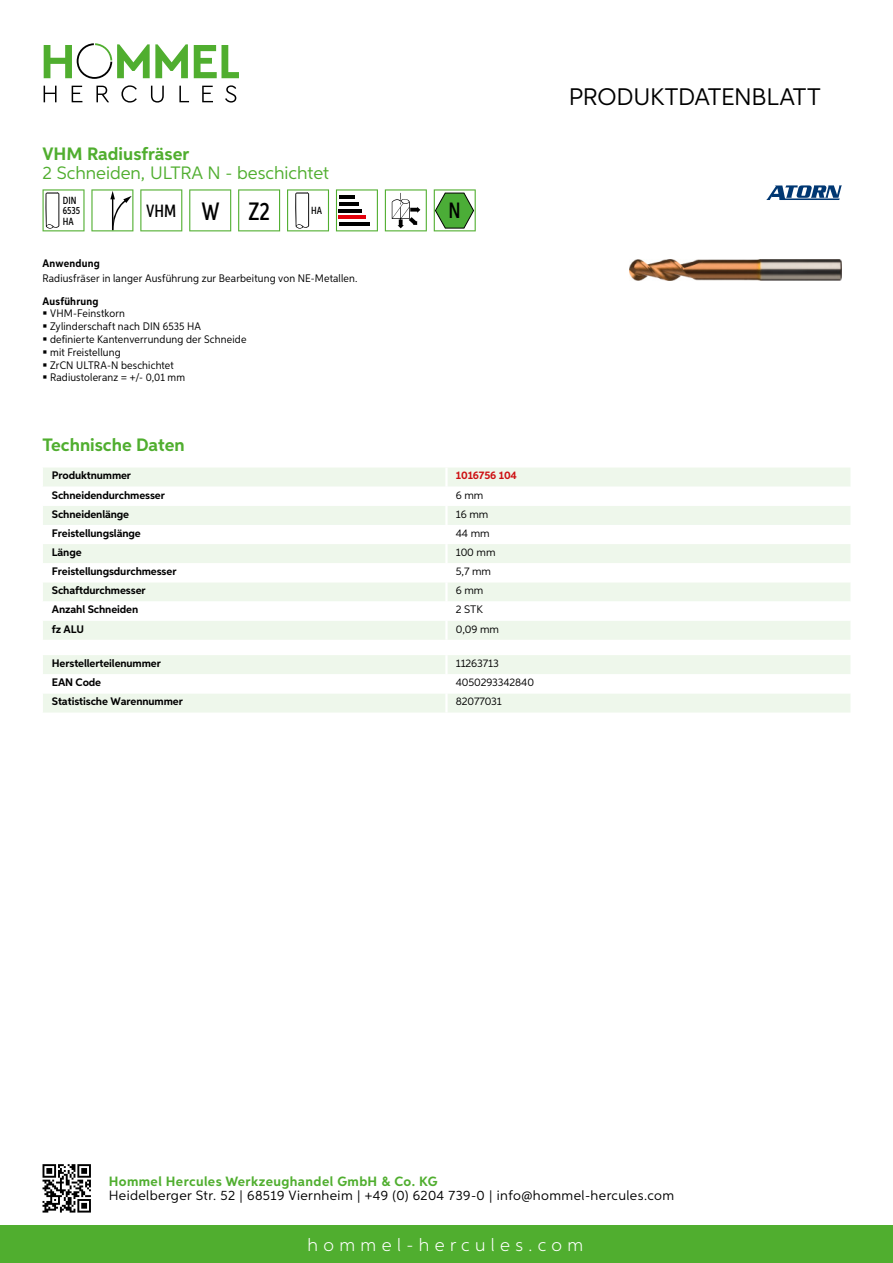
<style>
.page{position:relative;width:893px;height:1263px;background:#fff}
.page>*{position:absolute;margin:0;border:0;box-sizing:border-box;transform-origin:0 0}
.t1{font:24px "Aspira";letter-spacing:-.01em;color:#000}
.t2{font:500 22.2px "Aspira XX Nar";color:#000}
.t3{font:700 18px "Aspira";color:#50ae2f}
.t4{font:18px "Aspira";color:#50ae2f}
.t5{font:300 18px "Aspira";letter-spacing:.3em;color:#fff}
.t6{font:500 17.85px "Aspira XX Nar";color:#000}
.t7{font:13.5px "Aspira";letter-spacing:.03em;color:#000}
.t8{font:700 13.5px "Aspira";letter-spacing:.03em;color:#50ae2f}
.t9{font:10.95px/12.8px "Aspira Nar";letter-spacing:.015em;color:#000}
.t10{font:700 10.95px "Aspira";letter-spacing:-.01em;color:#000}
.t11{font:10.95px "Aspira";letter-spacing:-.01em;color:#000}
.t12{font:700 10.95px "Aspira Nar";letter-spacing:.02em;color:#000}
.t13{font:700 10.95px "Aspira";letter-spacing:-.01em;color:#cd1013}
.t14{font:500 10.35px/10.4px "Aspira XX Nar";color:#000}
.s1{font-size:25.2px}
</style>
<div class="page">
<div style="left:0;top:1226px;width:893px;height:37px;background:#50ae2f"></div>
<svg style="left:43px;top:1164px;width:48px;height:48px"></svg>
<svg style="left:194px;top:45px;width:45px;height:33px"></svg>
<svg style="left:44px;top:43px;width:144px;height:36px"></svg>
<svg style="left:44px;top:86px;width:13px;height:16px"></svg>
<svg style="left:72px;top:86px;width:10px;height:16px"></svg>
<svg style="left:96px;top:86px;width:13px;height:16px"></svg>
<svg style="left:121px;top:85px;width:16px;height:18px"></svg>
<svg style="left:151px;top:86px;width:13px;height:17px"></svg>
<svg style="left:179px;top:86px;width:10px;height:16px"></svg>
<svg style="left:202px;top:86px;width:11px;height:16px"></svg>
<svg style="left:225px;top:85px;width:11px;height:18px"></svg>
<div style="left:43px;top:468px;width:807px;height:172px;background:#eef7eb"></div>
<svg style="left:43px;top:487px;width:807px;height:134px"></svg>
<hr style="left:445px;top:467px;width:3px;height:20px;background:#fff">
<hr style="left:445px;top:487px;width:3px;height:19px;background:#fff">
<hr style="left:445px;top:506px;width:3px;height:19px;background:#fff">
<hr style="left:445px;top:525px;width:3px;height:19px;background:#fff">
<hr style="left:445px;top:544px;width:3px;height:19px;background:#fff">
<hr style="left:445px;top:563px;width:3px;height:19px;background:#fff">
<hr style="left:445px;top:582px;width:3px;height:19px;background:#fff">
<hr style="left:445px;top:601px;width:3px;height:20px;background:#fff">
<hr style="left:445px;top:621px;width:3px;height:19px;background:#fff">
<svg style="left:43px;top:655px;width:807px;height:57px"></svg>
<hr style="left:445px;top:693px;width:3px;height:19px;background:#fff">
<svg style="left:43px;top:189px;width:42px;height:42px"></svg>
<svg style="left:91px;top:189px;width:42px;height:42px"></svg>
<svg style="left:140px;top:189px;width:42px;height:42px"></svg>
<svg style="left:189px;top:189px;width:42px;height:42px"></svg>
<svg style="left:238px;top:189px;width:42px;height:42px"></svg>
<svg style="left:287px;top:189px;width:42px;height:42px"></svg>
<svg style="left:336px;top:189px;width:42px;height:42px"></svg>
<hr style="left:339px;top:196px;width:16px;height:3px;background:#000">
<hr style="left:339px;top:202px;width:20px;height:4px;background:#000">
<hr style="left:339px;top:209px;width:23px;height:3px;background:#000">
<hr style="left:339px;top:216px;width:27px;height:3px;background:#e3000b">
<hr style="left:339px;top:222px;width:30px;height:4px;background:#000">
<svg style="left:385px;top:189px;width:42px;height:42px"></svg>
<svg style="left:434px;top:189px;width:42px;height:42px"></svg>
<img style="left:629px;top:259px;width:213px;height:21px">
<svg style="left:766px;top:185px;width:76px;height:15px"></svg>
<h3 class="t3" style="left:43px;top:142px;width:148px">VHM Radiusfräser</h3>
<h3 class="t4" style="left:43px;top:162px;width:119px">2 Schneiden, ULTRA</h3>
<h3 class="t4" style="left:207px;top:162px;width:123px">N - beschichtet</h3>
<p class="t14" style="left:63px;top:195px;width:19px">DIN<br>6535<br>HA</p>
<h3 class="t6" style="left:146px;top:200px;width:125px">VHM <span class="s1">W Z2</span></h3>
<p class="t14" style="left:311px;top:205px;width:12px">HA</p>
<h2 class="t2" style="left:449px;top:197px;width:14px">N</h2>
<p class="t12" style="left:43px;top:257px;width:59px">Anwendung</p>
<p class="t9" style="left:43px;top:272px;width:316px">Radiusfräser in langer Ausführung zur Bearbeitung von NE-Metallen.</p>
<p class="t12" style="left:43px;top:294px;width:58px">Ausführung</p>
<p class="t9" style="left:50px;top:307px;width:198px">VHM-Feinstkorn<br>Zylinderschaft nach DIN 6535 HA definierte Kantenverrundung der Schneide mit Freistellung<br>ZrCN ULTRA-N beschichtet<br>Radiustoleranz = +/- 0,01 mm</p>
<h3 class="t3" style="left:43px;top:433px;width:144px">Technische Daten</h3>
<p class="t10" style="left:52px;top:469px;width:81px">Produktnummer</p>
<p class="t13" style="left:456px;top:469px;width:63px">1016756 104</p>
<p class="t10" style="left:52px;top:488px;width:115px">Schneidendurchmesser</p>
<p class="t11" style="left:456px;top:488px;width:29px">6 mm</p>
<p class="t10" style="left:52px;top:507px;width:79px">Schneidenlänge</p>
<p class="t11" style="left:456px;top:507px;width:34px">16 mm</p>
<p class="t10" style="left:52px;top:526px;width:90px">Freistellungslänge</p>
<p class="t11" style="left:456px;top:526px;width:35px">44 mm</p>
<p class="t10" style="left:52px;top:545px;width:31px">Länge</p>
<p class="t11" style="left:456px;top:545px;width:41px">100 mm</p>
<p class="t10" style="left:52px;top:565px;width:126px">Freistellungsdurchmesser</p>
<p class="t11" style="left:456px;top:565px;width:37px">5,7 mm</p>
<p class="t10" style="left:52px;top:584px;width:95px">Schaftdurchmesser</p>
<p class="t11" style="left:456px;top:584px;width:29px">6 mm</p>
<p class="t10" style="left:52px;top:603px;width:88px">Anzahl Schneiden</p>
<p class="t11" style="left:456px;top:603px;width:22px">2 STK</p>
<p class="t10" style="left:52px;top:622px;width:34px">fz ALU</p>
<p class="t11" style="left:456px;top:622px;width:45px">0,09 mm</p>
<p class="t10" style="left:52px;top:656px;width:111px">Herstellerteilenummer</p>
<p class="t11" style="left:456px;top:657px;width:44px">11263713</p>
<p class="t10" style="left:52px;top:676px;width:51px">EAN Code</p>
<p class="t11" style="left:456px;top:676px;width:80px">4050293342840</p>
<p class="t10" style="left:52px;top:695px;width:132px">Statistische Warennummer</p>
<p class="t11" style="left:456px;top:695px;width:48px">82077031</p>
<h1 class="t1" style="left:569px;top:82px;width:253px">Produktdatenblatt</h1>
<p class="t8" style="left:109px;top:1172px;width:330px">Hommel Hercules Werkzeughandel GmbH &amp; Co. KG</p>
<p class="t7" style="left:109px;top:1187px;width:567px">Heidelberger Str. 52 | 68519 Viernheim | +49 (0) 6204 739-0 | info@hommel-hercules.com</p>
<h3 class="t5" style="left:307px;top:1234px;width:277px">hommel-hercules.com</h3>
</div>
